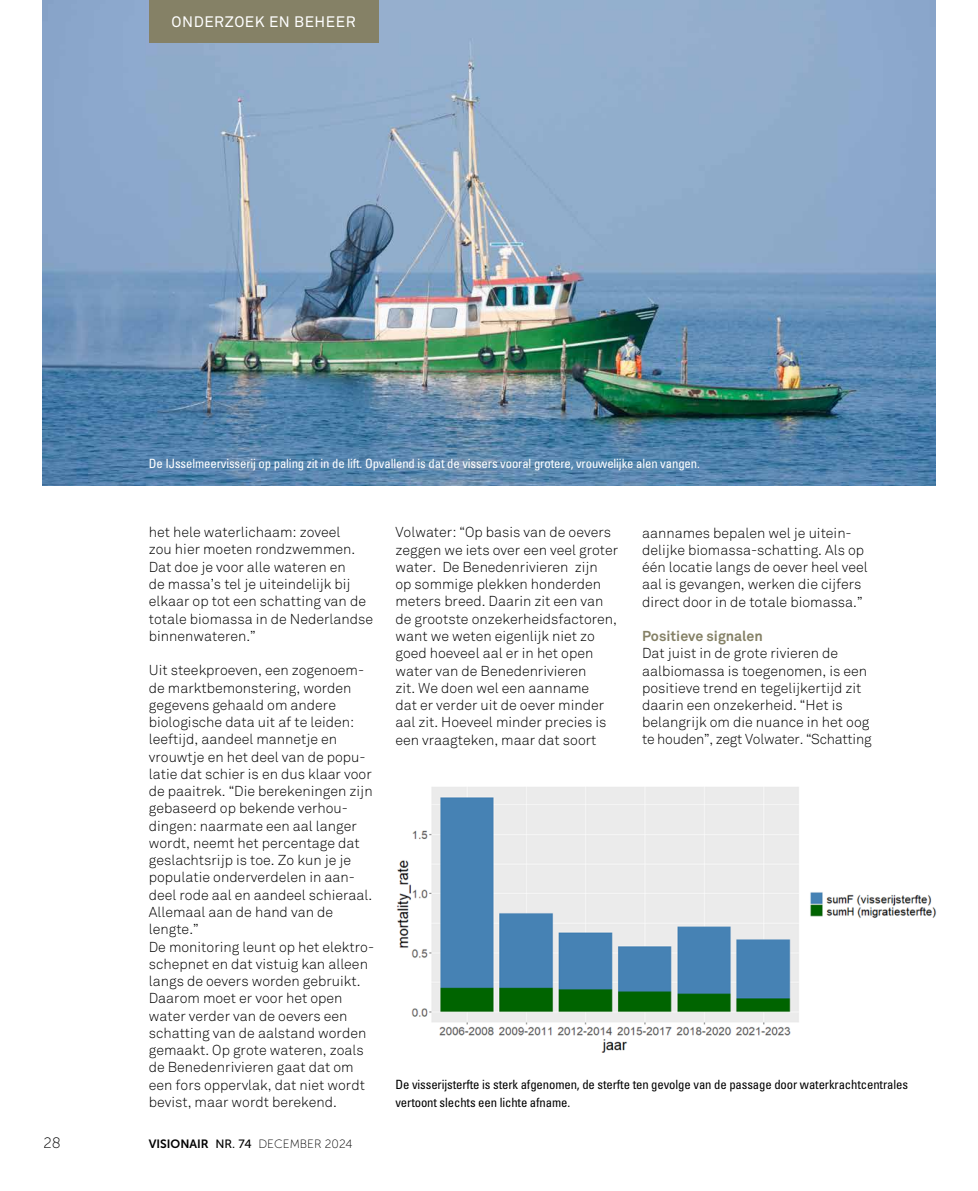
<style>
.page{position:relative;width:978px;height:1191px;background:#fff}
.page>*{position:absolute;margin:0;border:0;box-sizing:border-box;transform-origin:0 0}
.t1{font:15px "Akkurat";letter-spacing:.035em;color:#fff}
.t2{font:15px "Museo Sans 100";color:#000}
.t3{font:300 14.25px/17.2px "Akkurat";color:#000}
.t4{font:700 14.25px "Akkurat";color:#858166}
.t5{font:condensed 12.75px/17.2px "Univers LT Std";letter-spacing:-.01em;color:#000}
.t6{font:condensed 12.75px "Univers LT Std";letter-spacing:-.01em;color:#fff}
.t7{font:12px "Museo Sans 100";color:#000}
.s1{font-family:"Museo Sans 700"}
.s2{font-family:"Museo Sans 500"}
</style>
<div class="page">
<img style="left:43px;top:0;width:892px;height:485px">
<div style="left:149px;top:0;width:229px;height:43px;background:#858166"></div>
<img style="left:396px;top:787px;width:541px;height:266px">
<p class="t1" style="left:172px;top:13px;width:185px">ONDERZOEK EN BEHEER</p>
<p class="t6" style="left:149px;top:455px;width:553px">De IJsselmeervisserij op paling zit in de lift. Opvallend is dat de vissers vooral grotere, vrouwelijke alen vangen.</p>
<p class="t3" style="left:149px;top:524px;width:226px">het hele waterlichaam: zoveel<br>zou hier moeten rondzwemmen.<br>Dat doe je voor alle wateren en<br>de massa’s tel je uiteindelijk bij elkaar op tot een schatting van de totale biomassa in de Nederlandse binnenwateren.”</p>
<p class="t3" style="left:149px;top:662px;width:227px">Uit steekproeven, een zogenoem&shy;de marktbemonstering, worden gegevens gehaald om andere biologische data uit af te leiden: leeftijd, aandeel mannetje en vrouwtje en het deel van de popu&shy;latie dat schier is en dus klaar voor de paaitrek. “Die berekeningen zijn gebaseerd op bekende verhou&shy;dingen: naarmate een aal langer wordt, neemt het percentage dat geslachtsrijp is toe. Zo kun je je populatie onderverdelen in aan&shy;deel rode aal en aandeel schieraal.<br>Allemaal aan de hand van de lengte.”<br>De monitoring leunt op het elektro&shy;schepnet en dat vistuig kan alleen langs de oevers worden gebruikt.<br>Daarom moet er voor het open water verder van de oevers een schatting van de aalstand worden gemaakt. Op grote wateren, zoals de Benedenrivieren gaat dat om een fors oppervlak, dat niet wordt bevist, maar wordt berekend.</p>
<p class="t2" style="left:44px;top:1135px;width:19px">28</p>
<p class="t7" style="left:149px;top:1138px;width:205px"><span class="s1">VISIONAIR</span> <span class="s2">NR. 74</span> DECEMBER 2024</p>
<p class="t3" style="left:395px;top:524px;width:224px">Volwater: “Op basis van de oevers zeggen we iets over een veel groter water. De Benedenrivieren zijn<br>op sommige plekken honderden meters breed. Daarin zit een van de grootste onzekerheidsfactoren, want we weten eigenlijk niet zo goed hoeveel aal er in het open water van de Benedenrivieren<br>zit. We doen wel een aanname<br>dat er verder uit de oever minder aal zit. Hoeveel minder precies is een vraagteken, maar dat soort</p>
<p class="t3" style="left:642px;top:524px;width:227px">aannames bepalen wel je uitein&shy;delijke biomassa-schatting. Als op één locatie langs de oever heel veel aal is gevangen, werken die cijfers direct door in de totale biomassa.”</p>
<p class="t4" style="left:642px;top:627px;width:122px">Positieve signalen</p>
<p class="t3" style="left:642px;top:645px;width:231px">Dat juist in de grote rivieren de aalbiomassa is toegenomen, is een positieve trend en tegelijkertijd zit daarin een onzekerheid. “Het is belangrijk om die nuance in het oog te houden”, zegt Volwater. “Schatting</p>
<p class="t5" style="left:395px;top:1076px;width:514px">De visserijsterfte is sterk afgenomen, de sterfte ten gevolge van de passage door waterkrachtcentrales vertoont slechts een lichte afname.</p>
</div>
